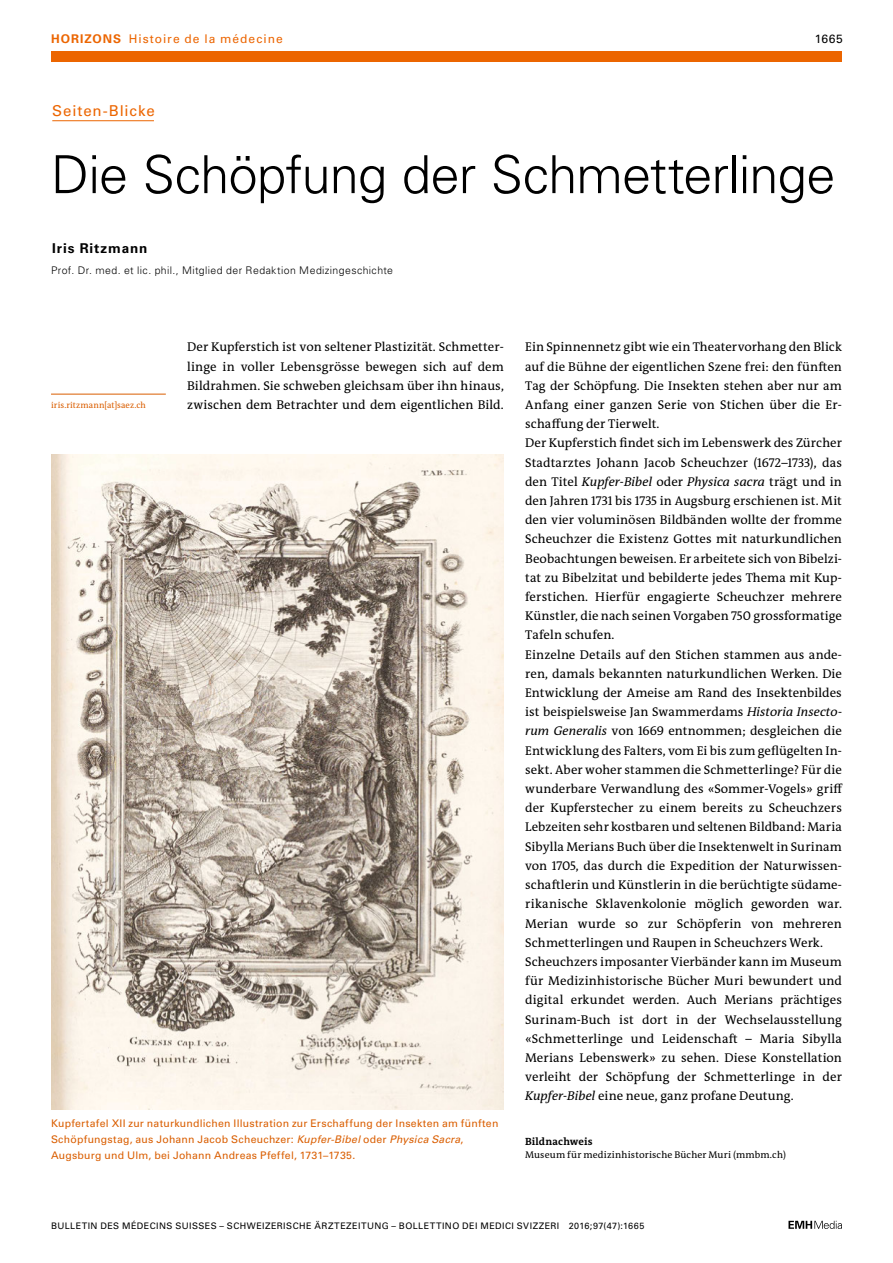
<style>
.page{position:relative;width:893px;height:1263px;background:#fff}
.page>*{position:absolute;margin:0;border:0;box-sizing:border-box;transform-origin:0 0}
.article-title{font:300 52.5px "Univers LT Std";letter-spacing:-.015em;color:#000}
.pre-heading{font:15px "Univers LT Std";letter-spacing:.06em;color:#ec6500}
.author-notes{font:700 13.5px "Univers LT Std";letter-spacing:.065em;color:#000}
.section-pn{font:12.75px/19.2px "The Antiqua B W5 Plain";letter-spacing:.005em;color:#000;text-align:justify}
.ressort{font:12px "Univers LT Std";letter-spacing:.085em;color:#ec6500}
.ressort-2{font:12px "Univers LT Std";color:#000}
.fig-caption{font:10.5px/15.8px "Univers LT Std";letter-spacing:.02em;color:#da5e00}
.aff{font:300 10.5px "Univers LT Std";letter-spacing:.04em;color:#000}
.an-contrib-title{font:700 10.5px "The Antiqua B W7";letter-spacing:.015em;color:#000}
.an-contrib{font:9.75px "The Antiqua B W5 Plain";letter-spacing:.015em;color:#000}
.fusszeile{font:9px "Univers LT Std";letter-spacing:.05em;color:#000}
.author-address{font:8.7px "The Antiqua B W5 Plain";letter-spacing:.015em;color:#da5e00}
.s1{font-weight:700}
.s2{font-style:italic}
</style>
<div class="page">
<svg style="left:788px;top:1221px;width:54px;height:8px"></svg>
<hr style="left:52px;top:120px;width:102px;height:1px;background:#ec6500">
<hr style="left:51px;top:394px;width:115px;height:1px;background:#da5e00">
<img style="left:51px;top:455px;width:453px;height:654px">
<div style="left:51px;top:51px;width:791px;height:11px;background:#ec6500"></div>
<p class="ressort" style="left:51px;top:31px;width:233px"><span class="s1">HORIZONS</span> Histoire de la médecine</p>
<p class="ressort-2" style="left:815px;top:31px;width:30px">1665</p>
<p class="pre-heading" style="left:52px;top:102px;width:104px">Seiten-Blicke</p>
<p class="article-title" style="left:51px;top:143px;width:786px">Die Schöpfung der Schmetterlinge</p>
<p class="author-notes" style="left:52px;top:240px;width:97px">Iris Ritzmann</p>
<p class="aff" style="left:51px;top:264px;width:343px">Prof. Dr. med. et lic. phil., Mitglied der Redaktion Medizingeschichte</p>
<p class="section-pn" style="left:187px;top:338px;width:318px">Der Kupferstich ist von seltener Plastizität. Schmetter&shy;linge in voller Lebensgrösse bewegen sich auf dem Bildrahmen. Sie schweben gleichsam über ihn hinaus, zwischen dem Betrachter und dem eigentlichen Bild.</p>
<p class="section-pn" style="left:525px;top:338px;width:318px">Ein Spinnennetz gibt wie ein Theatervorhang den Blick auf die Bühne der eigentlichen Szene frei: den fünften Tag der Schöpfung. Die Insekten stehen aber nur am Anfang einer ganzen Serie von Stichen über die Er&shy;schaffung der Tierwelt.</p>
<p class="section-pn" style="left:525px;top:434px;width:318px">Der Kupferstich findet sich im Lebenswerk des Zürcher Stadtarztes Johann Jacob Scheuchzer (1672–1733), das den Titel <span class="s2">Kupfer-Bibel</span> oder <span class="s2">Physica sacra</span> trägt und in den Jahren 1731 bis 1735 in Augsburg erschienen ist. Mit den vier voluminösen Bildbänden wollte der fromme Scheuchzer die Existenz Gottes mit naturkundlichen Beobachtungen beweisen. Er arbeitete sich von Bibelzi&shy;tat zu Bibelzitat und bebilderte jedes Thema mit Kup&shy;ferstichen. Hierfür engagierte Scheuchzer mehrere Künstler, die nach seinen Vorgaben 750 grossformatige Tafeln schufen.</p>
<p class="section-pn" style="left:525px;top:645px;width:319px">Einzelne Details auf den Stichen stammen aus ande&shy;ren, damals bekannten naturkundlichen Werken. Die Entwicklung der Ameise am Rand des Insektenbildes ist beispielsweise Jan Swammerdams <span class="s2">Historia Insecto&shy;rum Generalis</span> von 1669 entnommen; desgleichen die Entwicklung des Falters, vom Ei bis zum geflügelten In&shy;sekt. Aber woher stammen die Schmetterlinge? Für die wunderbare Verwandlung des «Sommer-Vogels» griff der Kupferstecher zu einem bereits zu Scheuchzers Lebzeiten sehr kostbaren und seltenen Bildband: Maria Sibylla Merians Buch über die Insektenwelt in Surinam von 1705, das durch die Expedition der Naturwissen&shy;schaftlerin und Künstlerin in die berüchtigte südame&shy;rikanische Sklavenkolonie möglich geworden war.<br>Merian wurde so zur Schöpferin von mehreren Schmetterlingen und Raupen in Scheuchzers Werk.</p>
<p class="section-pn" style="left:525px;top:952px;width:318px">Scheuchzers imposanter Vierbänder kann im Museum für Medizinhistorische Bücher Muri bewundert und digital erkundet werden. Auch Merians prächtiges Surinam-Buch ist dort in der Wechselausstellung «Schmetterlinge und Leidenschaft – Maria Sibylla Merians Lebenswerk» zu sehen. Diese Konstellation verleiht der Schöpfung der Schmetterlinge in der <span class="s2">Kupfer-Bibel</span> eine neue, ganz profane Deutung.</p>
<p class="an-contrib-title" style="left:525px;top:1134px;width:69px">Bildnachweis</p>
<p class="an-contrib" style="left:525px;top:1149px;width:262px">Museum für medizinhistorische Bücher Muri (mmbm.ch)</p>
<p class="author-address" style="left:51px;top:400px;width:96px">iris.ritzmann[at]saez.ch</p>
<p class="fig-caption" style="left:51px;top:1115px;width:449px">Kupfertafel XII zur naturkundlichen Illustration zur Erschaffung der Insekten am fünften<br>Schöpfungstag, aus Johann Jacob Scheuchzer: <span class="s2">Kupfer-Bibel</span> oder <span class="s2">Physica Sacra</span>,<br>Augsburg und Ulm, bei Johann Andreas Pfeffel, 1731–1735.</p>
<p class="fusszeile" style="left:51px;top:1220px;width:595px">BULLETIN DES MÉDECINS SUISSES – SCHWEIZERISCHE ÄRZTEZEITUNG – BOLLETTINO DEI MEDICI SVIZZERI 2016;97(47):1665</p>
</div>
